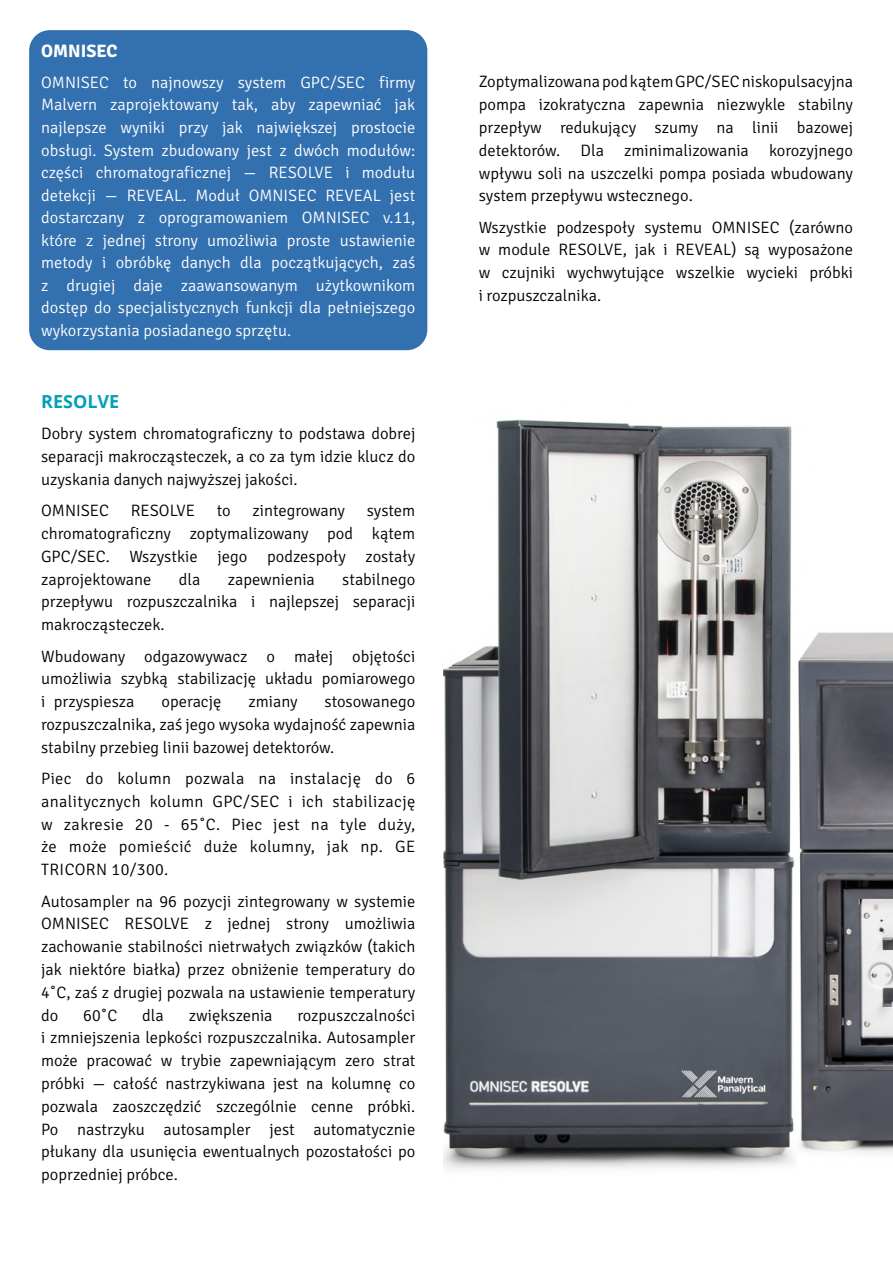
<style>
.page{position:relative;width:893px;height:1263px;background:#fff}
.page>*{position:absolute;margin:0;border:0;box-sizing:border-box;transform-origin:0 0}
.t1{font:700 18px "Signika";color:#fff}
.t2{font:700 18px "Open Sans";color:#00a1b8}
.t3{font:300 16.5px/22.8px "Signika";color:#000;text-align:justify}
.t4{font:300 16.5px/22.5px "Signika";color:#fff;text-align:justify}
</style>
<div class="page">
<img style="left:443px;top:419px;width:352px;height:751px">
<img style="left:798px;top:632px;width:95px;height:522px">
<div style="left:28px;top:29px;width:400px;height:322px;background:#3370af;border-radius:21px"></div>
<div style="left:28px;top:29px;width:401px;height:323px;border:2px solid #fff;border-radius:21px"></div>
<p class="t1" style="left:41px;top:40px;width:78px">OMNISEC</p>
<p class="t4" style="left:41px;top:71px;width:376px">OMNISEC to najnowszy system GPC/SEC firmy Malvern zaprojektowany tak, aby zapewniać jak najlepsze wyniki przy jak największej prostocie obsługi. System zbudowany jest z dwóch modułów: części chromatograficznej — RESOLVE i modułu detekcji — REVEAL. Moduł OMNISEC REVEAL jest dostarczany z oprogramowaniem OMNISEC v.11, które z jednej strony umożliwia proste ustawienie metody i obróbkę danych dla początkujących, zaś z drugiej daje zaawansowanym użytkownikom dostęp do specjalistycznych funkcji dla pełniejszego wykorzystania posiadanego sprzętu.</p>
<p class="t2" style="left:41px;top:389px;width:80px">RESOLVE</p>
<p class="t3" style="left:41px;top:423px;width:376px">Dobry system chromatograficzny to podstawa dobrej separacji makrocząsteczek, a co za tym idzie klucz do uzyskania danych najwyższej jakości.</p>
<p class="t3" style="left:41px;top:499px;width:69px">OMNISEC</p>
<p class="t3" style="left:131px;top:499px;width:66px">RESOLVE</p>
<p class="t3" style="left:217px;top:499px;width:15px">to</p>
<p class="t3" style="left:253px;top:499px;width:94px">zintegrowany</p>
<p class="t3" style="left:41px;top:499px;width:376px;text-indent:326px">system chromatograficzny zoptymalizowany pod kątem GPC/SEC. Wszystkie jego podzespoły zostały zaprojektowane</p>
<p class="t3" style="left:41px;top:568px;width:376px;text-indent:301px">stabilnego przepływu rozpuszczalnika i najlepszej separacji makrocząsteczek.</p>
<p class="t3" style="left:41px;top:645px;width:376px">Wbudowany odgazowywacz o małej objętości umożliwia szybką stabilizację układu pomiarowego i przyspiesza</p>
<p class="t3" style="left:179px;top:568px;width:23px">dla</p>
<p class="t3" style="left:228px;top:568px;width:89px">zapewnienia</p>
<p class="t3" style="left:162px;top:690px;width:61px">operację</p>
<p class="t3" style="left:248px;top:690px;width:51px">zmiany</p>
<p class="t3" style="left:41px;top:690px;width:376px;text-indent:283px">stosowanego rozpuszczalnika, zaś jego wysoka wydajność zapewnia stabilny przebieg linii bazowej detektorów.</p>
<p class="t3" style="left:41px;top:767px;width:376px">Piec do kolumn pozwala na instalację do 6 analitycznych kolumn GPC/SEC i ich stabilizację w zakresie 20 - 65˚C. Piec jest na tyle duży, że może pomieścić duże kolumny, jak np. GE TRICORN 10/300.</p>
<p class="t3" style="left:41px;top:890px;width:376px">Autosampler na 96 pozycji zintegrowany w systemie OMNISEC RESOLVE z jednej strony umożliwia zachowanie stabilności nietrwałych związków (takich jak niektóre białka) przez obniżenie temperatury do 4˚C, zaś z drugiej pozwala na ustawienie temperatury do</p>
<p class="t3" style="left:83px;top:1004px;width:35px">60˚C</p>
<p class="t3" style="left:142px;top:1004px;width:23px">dla</p>
<p class="t3" style="left:189px;top:1004px;width:85px">zwiększenia</p>
<p class="t3" style="left:41px;top:1004px;width:376px;text-indent:256px">rozpuszczalności i zmniejszenia lepkości rozpuszczalnika. Autosampler może pracować w trybie zapewniającym zero strat próbki — całość nastrzykiwana jest na kolumnę co pozwala zaoszczędzić szczególnie cenne próbki.<br>Po nastrzyku autosampler jest automatycznie płukany dla usunięcia ewentualnych pozostałości po poprzedniej próbce.</p>
<p class="t3" style="left:479px;top:71px;width:376px">Zoptymalizowana pod kątem GPC/SEC niskopulsacyjna pompa izokratyczna zapewnia niezwykle stabilny przepływ redukujący szumy na linii bazowej detektorów. Dla zminimalizowania korozyjnego wpływu soli na uszczelki pompa posiada wbudowany system przepływu wstecznego.</p>
<p class="t3" style="left:479px;top:216px;width:376px">Wszystkie podzespoły systemu OMNISEC (zarówno w module RESOLVE, jak i REVEAL) są wyposażone w czujniki wychwytujące wszelkie wycieki próbki i rozpuszczalnika.</p>
</div>
